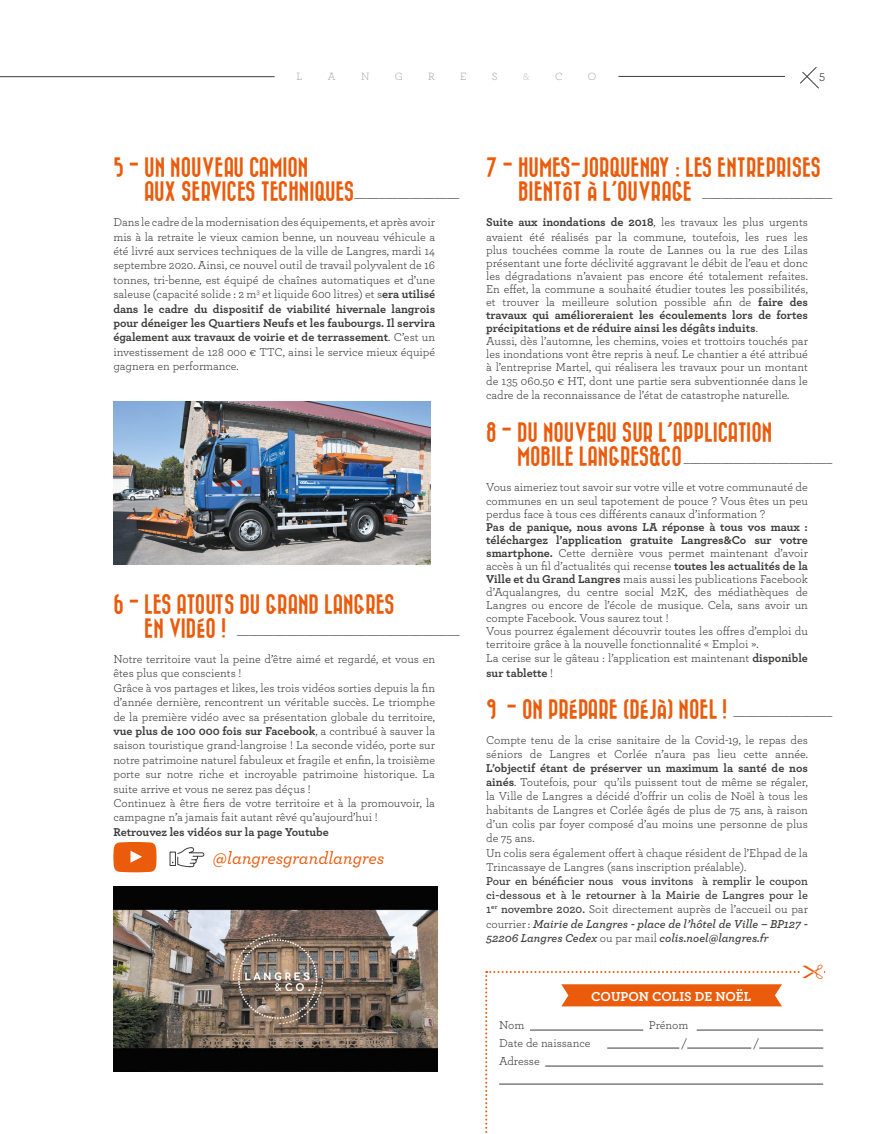
<style>
.page{position:relative;width:893px;height:1134px;background:#fff}
.page>*{position:absolute;margin:0;border:0;box-sizing:border-box;transform-origin:0 0}
.t1{font:20px/24px "Bazar";color:#ea5b0b}
.t2{font:italic 500 17.7px "Archer";color:#ea5b0b}
.t3{font:700 13.7px "Archer";color:#fff}
.t4{font:12px/14.4px "Archer";color:#3c3c3b}
.t5{font:600 12px/14.2px "Archer";color:#3c3c3b;text-align:justify}
.t6{font:700 12px "Archer";color:#3c3c3b}
.t7{font:300 11px "Archer";color:#949494}
.t8{font:300 11px "Archer";color:#bababa}
.s1{font-family:"Archer";font-size:12px;color:#3c3c3b}
.s2{font-weight:700}
.s3{font-family:"Bazar";font-size:20px;color:#ea5b0b}
.s4{font-weight:400}
.s5{font-style:italic}
</style>
<div class="page">
<hr style="left:0;top:76px;width:275px;height:1px;background:#3c3c3b">
<hr style="left:618px;top:76px;width:167px;height:1px;background:#3c3c3b">
<svg style="left:800px;top:67px;width:19px;height:22px"></svg>
<img style="left:113px;top:402px;width:318px;height:163px">
<img style="left:113px;top:887px;width:324px;height:184px">
<svg style="left:169px;top:847px;width:36px;height:21px"></svg>
<svg style="left:113px;top:842px;width:44px;height:30px"></svg>
<svg style="left:485px;top:971px;width:339px;height:162px"></svg>
<p class="t7" style="left:297px;top:69px;width:7px">L</p>
<p class="t7" style="left:328px;top:69px;width:9px">A</p>
<p class="t7" style="left:361px;top:69px;width:10px">N</p>
<p class="t7" style="left:395px;top:69px;width:10px">G</p>
<p class="t7" style="left:428px;top:69px;width:8px">R</p>
<p class="t7" style="left:460px;top:69px;width:8px">E</p>
<p class="t7" style="left:492px;top:69px;width:7px">S</p>
<p class="t8" style="left:523px;top:69px;width:8px">&amp;</p>
<p class="t7" style="left:555px;top:69px;width:9px">C</p>
<p class="t7" style="left:588px;top:69px;width:10px">O</p>
<p class="t4" style="left:819px;top:70px;width:8px">5</p>
<h1 class="t1" style="left:144px;top:156px;width:317px;text-indent:-31px">5 - UN NOUVEAU CAMION<br>AUX SERVICES TECHNIQUES<span class="s1">_________________</span></h1>
<p class="t4" style="left:113px;top:214px;width:323px;text-align:justify">Dans le cadre de la modernisation des équipements, et après avoir mis à la retraite le vieux camion benne, un nouveau véhicule a été livré aux services techniques de la ville de Langres, mardi 14 septembre 2020. Ainsi, ce nouvel outil de travail polyvalent de 16 tonnes, tri-benne, est équipé de chaînes automatiques et d’une saleuse (capacité solide : 2 m<sup>3</sup> et liquide 600 litres) et s<span class="s2">era utilisé dans le cadre du dispositif de viabilité hivernale langrois pour déneiger les Quartiers Neufs et les faubourgs. Il servira également aux travaux de voirie et de terrassement</span>. C’est un investissement de 128 000 € TTC, ainsi le service mieux équipé gagnera en performance.</p>
<h1 class="t1" style="left:113px;top:593px;width:283px">6 - LES ATOUTS DU GRAND LANGRES</h1>
<p class="t4" style="left:144px;top:622px;width:317px"><span class="s3">EN VIDÉO !</span> ____________________________________</p>
<p class="t4" style="left:113px;top:651px;width:323px">Notre territoire vaut la peine d’être aimé et regardé, et vous en êtes plus que conscients !<br>Grâce à vos partages et likes, les trois vidéos sorties depuis la fin d’année dernière, rencontrent un véritable succès. Le triomphe de la première vidéo avec sa présentation globale du territoire, <span class="s2">vue plus de 100 000 fois sur Facebook</span>, a contribué à sauver la saison touristique grand-langroise ! La seconde vidéo, porte sur notre patrimoine naturel fabuleux et fragile et enfin, la troisième porte sur notre riche et incroyable patrimoine historique. La suite arrive et vous ne serez pas déçus !<br>Continuez à être fiers de votre territoire et à la promouvoir, la campagne n’a jamais fait autant rêvé qu’aujourd’hui !</p>
<p class="t6" style="left:113px;top:822px;width:217px">Retrouvez les vidéos sur la page Youtube</p>
<h2 class="t2" style="left:213px;top:845px;width:173px">@langresgrandlangres</h2>
<h1 class="t1" style="left:486px;top:156px;width:336px">7 - HUMES-JORQUENAY : LES ENTREPRISES</h1>
<p class="t4" style="left:518px;top:186px;width:316px"><span class="s3">BIENTÔT À L’OUVRAGE</span> _____________________</p>
<p class="t4" style="left:486px;top:214px;width:323px"><span class="s2">Suite aux inondations de 2018</span>, les travaux les plus urgents avaient été réalisés par la commune, toutefois, les rues les</p>
<p class="t4" style="left:486px;top:242px;width:323px;line-height:13px">plus touchées comme la route de Lannes ou la rue des Lilas présentant une forte déclivité aggravant le débit de l’eau et donc les dégradations n’avaient pas encore été totalement refaites.<br>En effet, la commune a souhaité étudier toutes les possibilités, et trouver la meilleure solution possible afin de <span class="s2">faire des travaux qui amélioreraient les écoulements lors de fortes précipitations et de réduire ainsi les dégâts induits</span>.<br>Aussi, dès l’automne, les chemins, voies et trottoirs touchés par les inondations vont être repris à neuf. Le chantier a été attribué à l’entreprise Martel, qui réalisera les travaux pour un montant</p>
<p class="t4" style="left:486px;top:373px;width:323px">de 135 060.50 € HT, dont une partie sera subventionnée dans le cadre de la reconnaissance de l’état de catastrophe naturelle.</p>
<h1 class="t1" style="left:486px;top:421px;width:288px">8 - DU NOUVEAU SUR L’APPLICATION</h1>
<p class="t4" style="left:517px;top:450px;width:317px"><span class="s3">MOBILE LANGRES&amp;CO</span> ________________________</p>
<p class="t4" style="left:486px;top:479px;width:323px">Vous aimeriez tout savoir sur votre ville et votre communauté de communes en un seul tapotement de pouce ? Vous êtes un peu</p>
<p class="t4" style="left:486px;top:506px;width:280px">perdus face à tous ces différents canaux d’information ?</p>
<p class="t4" style="left:486px;top:520px;width:323px;line-height:13px"><span class="s2">Pas de panique, nous avons LA réponse à tous vos maux : téléchargez l’application gratuite Langres&amp;Co sur votre smartphone.</span> Cette dernière vous permet maintenant d’avoir accès à un fil d’actualités qui recense <span class="s2">toutes les actualités de la Ville et du Grand Langres</span> mais aussi les publications Facebook d’Aqualangres, du centre social M2K, des médiathèques de Langres ou encore de l’école de musique. Cela, sans avoir un compte Facebook. Vous saurez tout !<br>Vous pourrez également découvrir toutes les offres d’emploi du territoire grâce à la nouvelle fonctionnalité « Emploi ».</p>
<p class="t4" style="left:486px;top:651px;width:323px">La cerise sur le gâteau : l’application est maintenant <span class="s2">disponible sur tablette</span> !</p>
<h1 class="t1" style="left:486px;top:698px;width:348px">9 - ON PRÉPARE (DÉJÀ) NOEL ! <span class="s1">________________</span></h1>
<p class="t4" style="left:486px;top:732px;width:323px">Compte tenu de la crise sanitaire de la Covid-19, le repas des séniors de Langres et Corlée n’aura pas lieu cette année.</p>
<p class="t4" style="left:486px;top:761px;width:323px;line-height:14.1px"><span class="s2">L’objectif étant de préserver un maximum la santé de nos ainés</span>. Toutefois, pour qu’ils puissent tout de même se régaler, la Ville de Langres a décidé d’offrir un colis de Noël à tous les habitants de Langres et Corlée âgés de plus de 75 ans, à raison d’un colis par foyer composé d’au moins une personne de plus de 75 ans.<br>Un colis sera également offert à chaque résident de l’Ehpad de la Trincassaye de Langres (sans inscription préalable).</p>
<p class="t5" style="left:486px;top:873px;width:323px">Pour en bénéficier nous vous invitons à remplir le coupon ci-dessous et à le retourner à la Mairie de Langres pour le 1<sup>er</sup> novembre 2020. <span class="s4">Soit directement auprès de l’accueil ou par courrier :</span> <span class="s5">Mairie de Langres - place de l’hôtel de Ville – BP127 - 52206 Langres Cedex</span> <span class="s4">ou par mail</span> <span class="s5">colis.noel@langres.fr</span></p>
<p class="t3" style="left:591px;top:985px;width:161px">COUPON COLIS DE NOËL</p>
<p class="t4" style="left:499px;top:1017px;width:27px">Nom</p>
<p class="t4" style="left:649px;top:1017px;width:41px">Prénom</p>
<p class="t4" style="left:499px;top:1035px;width:93px">Date de naissance</p>
<p class="t4" style="left:682px;top:1035px;width:7px">/</p>
<p class="t4" style="left:754px;top:1035px;width:7px">/</p>
<p class="t4" style="left:499px;top:1053px;width:42px">Adresse</p>
</div>
